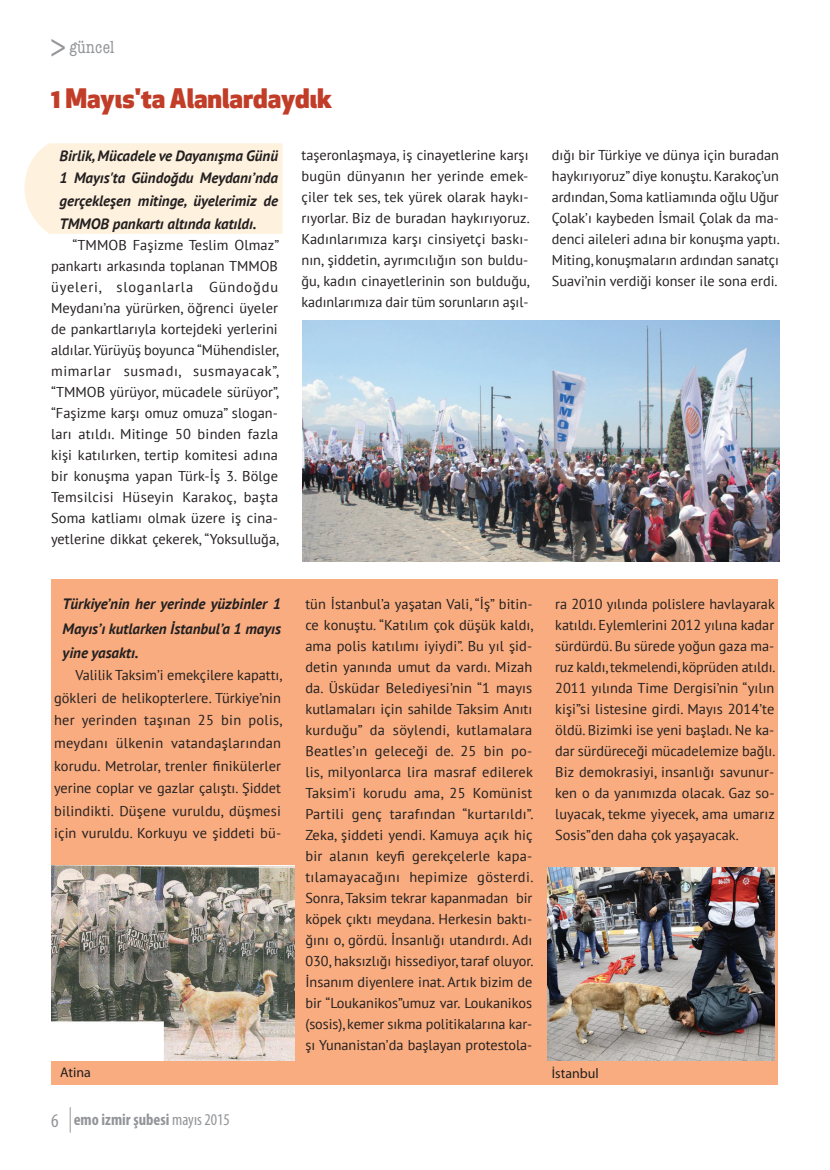
<style>
.page{position:relative;width:830px;height:1170px;background:#fff}
.page>*{position:absolute;margin:0;border:0;box-sizing:border-box;transform-origin:0 0}
.t1{font:800 26.25px "Apex New";color:#c23d28}
.t2{font:condensed 18px "American Typewriter";letter-spacing:.01em;color:#939598}
.t3{font:700 condensed 16.5px "Myriad Pro";color:#939598}
.t4{font:italic 700 15px/22.5px "PT Sans";color:#231f20;text-align:justify}
.t5{font:14.25px/21px "PT Sans";color:#231f20;text-align:justify}
.t6{font:13.95px "Myriad Pro";color:#231f20}
.s1{font-family:"Apex New";font-stretch:normal;font-size:33px}
.s2{font-weight:400;font-size:19.5px}
.s3{font-weight:400}
</style>
<div class="page">
<svg style="left:70px;top:1107px;width:1px;height:25px"></svg>
<div style="left:25px;top:143px;width:257px;height:91px;background:#fef1dd"></div>
<div style="left:52px;top:579px;width:725px;height:505px;background:#f8ac7f"></div>
<img style="left:302px;top:320px;width:477px;height:241px">
<img style="left:547px;top:867px;width:227px;height:193px">
<img style="left:51px;top:865px;width:243px;height:195px">
<p class="t2" style="left:50px;top:33px;width:66px"><span class="s1">&gt;</span>güncel</p>
<h1 class="t1" style="left:51px;top:80px;width:282px">1 Mayıs'ta Alanlardaydık</h1>
<p class="t4" style="left:60px;top:144px;width:220px">Birlik, Mücadele ve Dayanışma Günü 1 Mayıs'ta Gündoğdu Meydanı’nda gerçekleşen mitinge, üyelerimiz de TMMOB pankartı altında katıldı.</p>
<p class="t5" style="left:51px;top:234px;width:229px;text-indent:21px">“TMMOB Faşizme Teslim Olmaz” pankartı arkasında toplanan TMMOB üyeleri, sloganlarla Gündoğdu Meydanı’na yürürken, öğrenci üyeler de pankartlarıyla kortejdeki yerlerini aldılar. Yürüyüş boyunca “Mühendisler, mimarlar susmadı, susmayacak”, “TMMOB yürüyor, mücadele sürüyor”, “Faşizme karşı omuz omuza” slogan&shy;ları atıldı. Mitinge 50 binden fazla kişi katılırken, tertip komitesi adına bir konuşma yapan Türk-İş 3. Bölge Temsilcisi Hüseyin Karakoç, başta Soma katliamı olmak üzere iş cina&shy;yetlerine dikkat çekerek, “Yoksulluğa,</p>
<p class="t5" style="left:301px;top:144px;width:230px">taşeronlaşmaya, iş cinayetlerine karşı bugün dünyanın her yerinde emek&shy;çiler tek ses, tek yürek olarak haykı&shy;rıyorlar. Biz de buradan haykırıyoruz.<br>Kadınlarımıza karşı cinsiyetçi baskı&shy;nın, şiddetin, ayrımcılığın son buldu&shy;ğu, kadın cinayetlerinin son bulduğu, kadınlarımıza dair tüm sorunların aşıl-</p>
<p class="t5" style="left:551px;top:144px;width:229px">dığı bir Türkiye ve dünya için buradan haykırıyoruz” diye konuştu. Karakoç’un ardından, Soma katliamında oğlu Uğur Çolak’ı kaybeden İsmail Çolak da ma&shy;denci aileleri adına bir konuşma yaptı.<br>Miting, konuşmaların ardından sanatçı Suavi’nin verdiği konser ile sona erdi.</p>
<p class="t4" style="left:63px;top:592px;width:220px;line-height:24px">Türkiye’nin her yerinde yüzbinler 1<br>Mayıs’ı kutlarken İstanbul’a 1 mayıs yine yasaktı.</p>
<p class="t5" style="left:54px;top:663px;width:229px;line-height:22.5px;text-indent:21px">Valilik Taksim’i emekçilere kapattı, gökleri de helikopterlere. Türkiye’nin her yerinden taşınan 25 bin polis, meydanı ülkenin vatandaşlarından korudu. Metrolar, trenler finikülerler yerine coplar ve gazlar çalıştı. Şiddet bilindikti. Düşene vuruldu, düşmesi için vuruldu. Korkuyu ve şiddeti bü-</p>
<p class="t5" style="left:305px;top:593px;width:229px">tün İstanbul’a yaşatan Vali, “İş” bitin&shy;ce konuştu. “Katılım çok düşük kaldı, ama polis katılımı iyiydi”. Bu yıl şid&shy;detin yanında umut da vardı. Mizah da. Üsküdar Belediyesi’nin “1 mayıs kutlamaları için sahilde Taksim Anıtı kurduğu” da söylendi, kutlamalara Beatles’ın geleceği de. 25 bin po&shy;lis, milyonlarca lira masraf edilerek Taksim’i korudu ama, 25 Komünist Partili genç tarafından “kurtarıldı”.<br>Zeka, şiddeti yendi. Kamuya açık hiç bir alanın keyfi gerekçelerle kapa&shy;tılamayacağını hepimize gösterdi.<br>Sonra, Taksim tekrar kapanmadan bir köpek çıktı meydana. Herkesin baktı&shy;ğını o, gördü. İnsanlığı utandırdı. Adı 030, haksızlığı hissediyor, taraf oluyor.<br>İnsanım diyenlere inat. Artık bizim de bir “Loukanikos”umuz var. Loukanikos (sosis), kemer sıkma politikalarına kar&shy;şı Yunanistan’da başlayan protestola-</p>
<p class="t5" style="left:555px;top:593px;width:222px">ra 2010 yılında polislere havlayarak katıldı. Eylemlerini 2012 yılına kadar sürdürdü. Bu sürede yoğun gaza ma&shy;ruz kaldı, tekmelendi, köprüden atıldı.<br>2011 yılında Time Dergisi’nin “yılın kişi”si listesine girdi. Mayıs 2014’te öldü. Bizimki ise yeni başladı. Ne ka&shy;dar sürdüreceği mücadelemize bağlı.<br>Biz demokrasiyi, insanlığı savunur&shy;ken o da yanımızda olacak. Gaz so&shy;luyacak, tekme yiyecek, ama umarız Sosis”den daha çok yaşayacak.</p>
<p class="t6" style="left:60px;top:1063px;width:32px">Atina</p>
<p class="t6" style="left:551px;top:1064px;width:48px">İstanbul</p>
<p class="t3" style="left:51px;top:1109px;width:180px"><span class="s2">6</span> emo izmir şubesi <span class="s3">mayıs 2015</span></p>
</div>
